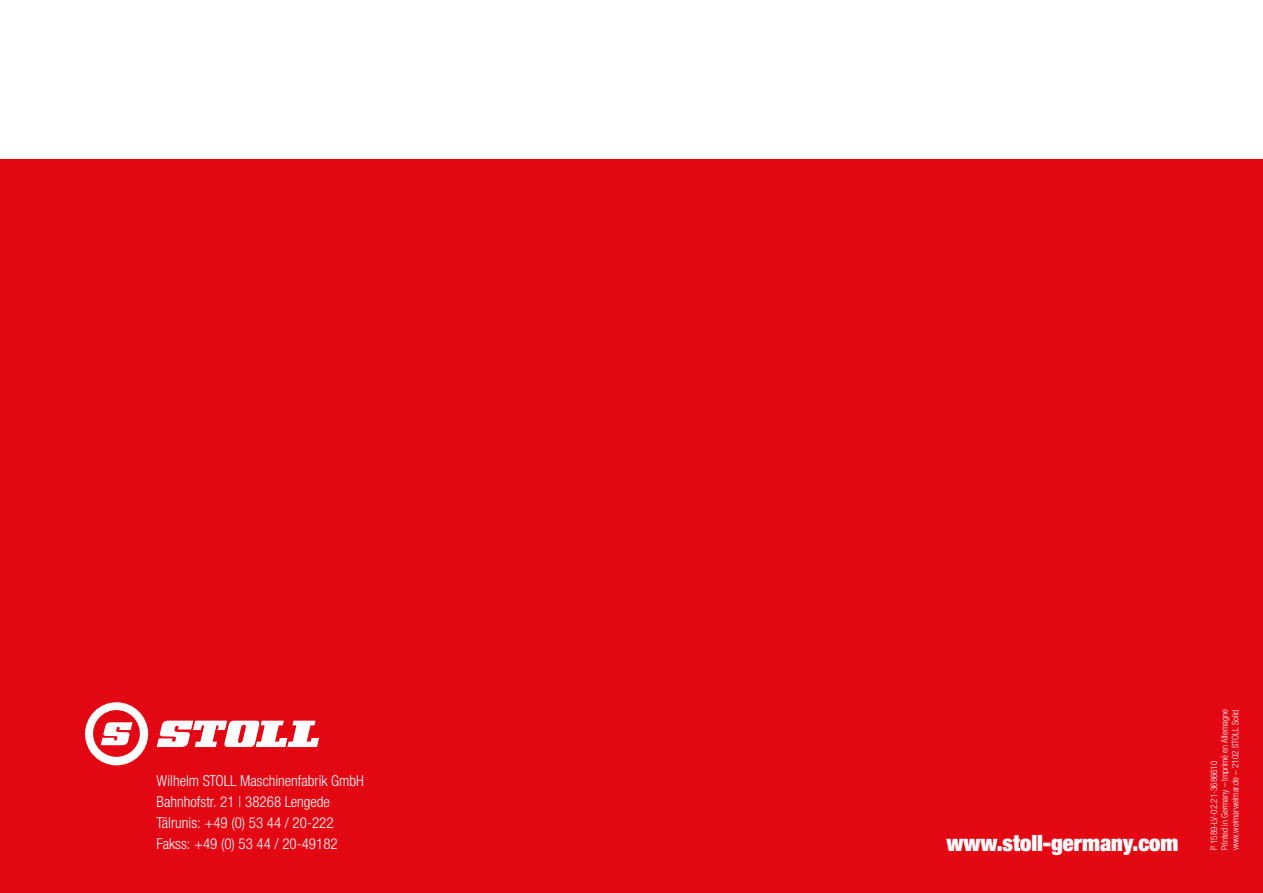
<style>
.page{position:relative;width:1263px;height:893px;background:#fff}
.page>*{position:absolute;margin:0;border:0;box-sizing:border-box;transform-origin:0 0}
.t1{font:900 expanded 22.5px "Helvetica Neue";color:#fff}
.t2{font:300 condensed 15px/21px "Helvetica Neue LTW1 G";color:#fff}
.t3{font:300 condensed 9px/10.8px "Helvetica Neue";color:#fff}
</style>
<div class="page">
<div style="left:0;top:160px;width:1263px;height:733px;background:#e30613"></div>
<svg style="left:157px;top:721px;width:162px;height:26px"></svg>
<svg style="left:85px;top:702px;width:63px;height:63px"></svg>
<p class="t2" style="left:157px;top:771px;width:209px">Wilhelm STOLL Maschinenfabrik GmbH<br>Bahnhofstr. 21 | 38268 Lengede<br>Tālrunis: +49 (0) 53 44 / 20-222<br>Fakss: +49 (0) 53 44 / 20-49182</p>
<h1 class="t1" style="left:946px;top:828px;width:234px">www.stoll-germany.com</h1>
<p class="t3" style="left:1208px;top:850px;width:143px;rotate:-90deg">P 1589-LV-02.21-3686610<br>Printed in Germany – Imprimé en Allemagne www.weimarweimar.de – 2102 STOLL Solid</p>
</div>
